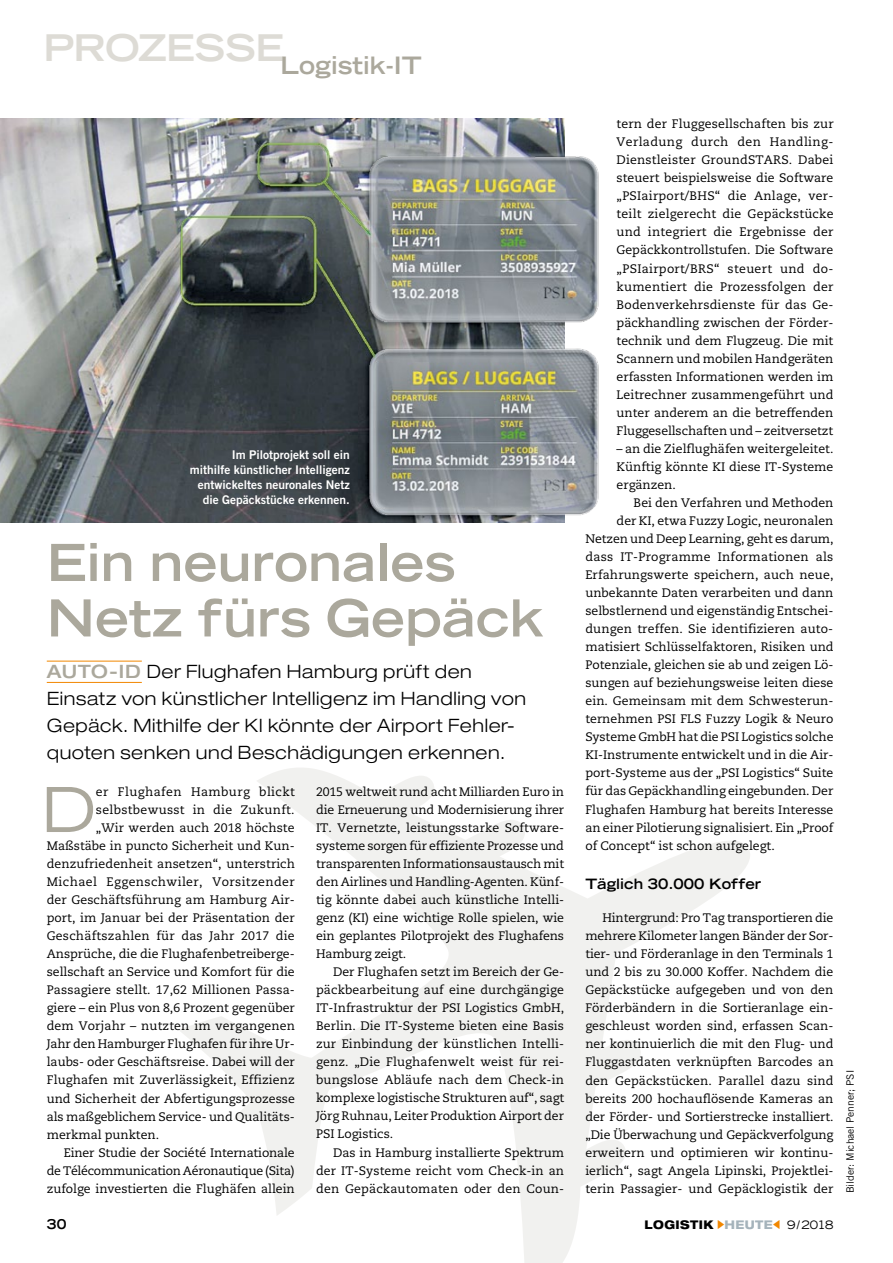
<style>
.page{position:relative;width:893px;height:1263px;background:#fff}
.page>*{position:absolute;margin:0;border:0;box-sizing:border-box;transform-origin:0 0}
.t1{font:expanded 61.95px "Trade Gothic LT Std";color:#aba89c}
.t2{font:700 expanded 51px/55.5px "Trade Gothic LT Std";color:#aba89c}
.t3{font:700 expanded 36.75px "Trade Gothic LT Std";letter-spacing:-.015em;color:#dddbd5}
.t4{font:700 expanded 24px "Trade Gothic LT Std";color:#aba89c}
.t5{font:300 expanded 18.45px/27px "Helvetica Neue LT Std";letter-spacing:.03em;color:#000}
.t6{font:700 expanded 14.25px "Trade Gothic LT Std";color:#000}
.t7{font:700 expanded 13.5px "Trade Gothic LT Std";color:#000}
.t8{font:12.3px/18px "Caecilia LT Std";color:#000;text-align:justify}
.t9{font:12.3px "Caecilia LT Std";letter-spacing:.02em;color:#000}
.t10{font:12.3px "Caecilia LT Std";letter-spacing:.035em;color:#000}
.t11{font:12.3px "Caecilia LT Std";letter-spacing:-.02em;color:#000}
.t12{font:12.3px "Caecilia LT Std";letter-spacing:.025em;color:#000}
.t13{font:12px/15px "Trade Gothic LT Std Bd 2";color:#fff;text-align:right}
.t14{font:800 expanded 12px "Helvetica Neue LT Std";letter-spacing:.035em;color:#000;scale:.9 1}
.t15{font:10.2px "Trade Gothic LT Std";color:#000}
.s1{font-weight:500;color:#aba89c}
.s2{color:#f18700}
.s3{color:#a5b3bb}
.s4{font-family:"Trade Gothic LT Std";font-weight:400;font-size:11.55px}
</style>
<div class="page">
<svg style="left:179px;top:768px;width:571px;height:495px"></svg>
<hr style="left:47px;top:682px;width:95px;height:1px;background:#f18700">
<hr style="left:47px;top:661px;width:95px;height:1px;background:#f18700">
<img style="left:0;top:119px;width:107px;height:404px">
<img style="left:107px;top:119px;width:492px;height:404px">
<h3 class="t3" style="left:43px;top:24px;width:238px">Prozesse</h3>
<h3 class="t4" style="left:281px;top:49px;width:143px">Logistik-IT</h3>
<p class="t13" style="left:190px;top:447px;width:161px">Im Pilotprojekt soll ein mithilfe künstlicher Intelligenz entwickeltes neuronales Netz die Gepäckstücke erkennen.</p>
<h2 class="t2" style="left:47px;top:534px;width:498px">Ein neuronales<br>Netz fürs Gepäck</h2>
<h3 class="t5" style="left:47px;top:658px;width:481px"><span class="s1">Auto-ID</span> Der Flughafen Hamburg prüft den Einsatz von künstlicher Intelligenz im Handling von Gepäck. Mithilfe der KI könnte der Airport Fehler&shy;quoten senken und Beschädigungen erkennen.</h3>
<h1 class="t1" style="left:41px;top:769px;width:57px">D</h1>
<p class="t10" style="left:96px;top:784px;width:200px">er Flughafen Hamburg blickt</p>
<p class="t8" style="left:316px;top:783px;width:250px;text-align:left">2015 weltweit rund acht Milliarden Euro in die Erneuerung und Modernisierung ihrer IT. Vernetzte, leistungsstarke Software&shy;systeme sorgen für effiziente Prozesse und transparenten Informationsaustausch mit den Airlines und Handling-Agenten. Künf&shy;tig könnte dabei auch künstliche Intelli&shy;genz (KI) eine wichtige Rolle spielen, wie ein geplantes Pilotprojekt des Flughafens Hamburg zeigt.</p>
<p class="t8" style="left:316px;top:963px;width:250px;text-indent:17px">Der Flughafen setzt im Bereich der Ge&shy;päckbearbeitung auf eine durchgängige IT-Infrastruktur der PSI Logistics GmbH, Berlin. Die IT-Systeme bieten eine Basis zur Einbindung der künstlichen Intelli&shy;genz. „Die Flughafenwelt weist für rei&shy;bungslose Abläufe nach dem Check-in komplexe logistische Strukturen auf“, sagt Jörg Ruhnau, Leiter Produktion Airport der PSI Logistics.</p>
<p class="t8" style="left:316px;top:1143px;width:250px;text-indent:17px">Das in Hamburg installierte Spektrum der IT-Systeme reicht vom Check-in an den Gepäckautomaten oder den Coun-</p>
<p class="t12" style="left:96px;top:802px;width:200px">selbstbewusst in die Zukunft.</p>
<p class="t8" style="left:96px;top:819px;width:200px">„Wir werden auch 2018 höchste</p>
<p class="t8" style="left:47px;top:837px;width:250px">Maßstäbe in puncto Sicherheit und Kun-</p>
<p class="t8" style="left:47px;top:855px;width:250px">denzufriedenheit ansetzen“, unterstrich</p>
<p class="t10" style="left:47px;top:875px;width:250px">Michael Eggenschwiler, Vorsitzender</p>
<p class="t8" style="left:47px;top:891px;width:249px">der Geschäftsführung am Hamburg Air-</p>
<p class="t8" style="left:47px;top:909px;width:249px">port, im Januar bei der Präsentation der</p>
<p class="t9" style="left:47px;top:929px;width:250px">Geschäftszahlen für das Jahr 2017 die</p>
<p class="t8" style="left:47px;top:945px;width:250px">Ansprüche, die die Flughafenbetreiberge-</p>
<p class="t8" style="left:47px;top:963px;width:250px">sellschaft an Service und Komfort für die</p>
<p class="t8" style="left:47px;top:981px;width:250px">Passagiere stellt. 17,62 Millionen Passa-</p>
<p class="t8" style="left:47px;top:999px;width:250px">giere – ein Plus von 8,6 Prozent gegenüber</p>
<p class="t8" style="left:47px;top:1017px;width:250px">dem Vorjahr – nutzten im vergangenen</p>
<p class="t8" style="left:47px;top:1035px;width:250px">Jahr den Hamburger Flughafen für ihre Ur-</p>
<p class="t8" style="left:47px;top:1053px;width:250px">laubs- oder Geschäftsreise. Dabei will der</p>
<p class="t8" style="left:47px;top:1071px;width:249px">Flughafen mit Zuverlässigkeit, Effizienz</p>
<p class="t8" style="left:47px;top:1089px;width:250px">und Sicherheit der Abfertigungsprozesse</p>
<p class="t8" style="left:47px;top:1107px;width:250px">als maßgeblichem Service- und Qualitäts-</p>
<p class="t8" style="left:47px;top:1125px;width:114px">merkmal punkten.</p>
<p class="t8" style="left:64px;top:1143px;width:233px">Einer Studie der Société Internationale</p>
<p class="t11" style="left:47px;top:1163px;width:249px">de Télécommunication Aéronautique (Sita)</p>
<p class="t8" style="left:47px;top:1180px;width:250px">zufolge investierten die Flughäfen allein</p>
<p class="t8" style="left:617px;top:115px;width:218px">tern der Fluggesellschaften bis zur Verladung durch den Handling-Dienstleister GroundSTARS. Dabei steuert beispielsweise die Software „PSIairport/BHS“ die Anlage, ver&shy;teilt zielgerecht die Gepäckstücke und integriert die Ergebnisse der Gepäckkontrollstufen. Die Software „PSIairport/BRS“ steuert und do&shy;kumentiert die Prozessfolgen der Bodenverkehrsdienste für das Ge&shy;päckhandling zwischen der Förder&shy;technik und dem Flugzeug. Die mit Scannern und mobilen Handgeräten erfassten Informationen werden im Leitrechner zusammengeführt und unter anderem an die betreffenden Fluggesellschaften und – zeitversetzt</p>
<p class="t8" style="left:617px;top:440px;width:218px">– an die Zielflughäfen weitergeleitet.<br>Künftig könnte KI diese IT-Systeme ergänzen.</p>
<p class="t8" style="left:634px;top:494px;width:201px">Bei den Verfahren und Methoden</p>
<p class="t8" style="left:617px;top:512px;width:218px">der KI, etwa Fuzzy Logic, neuronalen</p>
<p class="t8" style="left:585px;top:530px;width:250px">Netzen und Deep Learning, geht es darum,</p>
<p class="t9" style="left:585px;top:550px;width:250px">dass IT-Programme Informationen als</p>
<p class="t8" style="left:585px;top:566px;width:250px">Erfahrungswerte speichern, auch neue,</p>
<p class="t8" style="left:585px;top:584px;width:250px">unbekannte Daten verarbeiten und dann</p>
<p class="t8" style="left:585px;top:602px;width:250px">selbstlernend und eigenständig Entschei-</p>
<p class="t8" style="left:585px;top:620px;width:249px">dungen treffen. Sie identifizieren auto-</p>
<p class="t8" style="left:585px;top:638px;width:250px">matisiert Schlüsselfaktoren, Risiken und</p>
<p class="t8" style="left:585px;top:656px;width:250px">Potenziale, gleichen sie ab und zeigen Lö-</p>
<p class="t8" style="left:585px;top:674px;width:250px">sungen auf beziehungsweise leiten diese</p>
<p class="t8" style="left:585px;top:692px;width:250px">ein. Gemeinsam mit dem Schwesterun-</p>
<p class="t8" style="left:585px;top:710px;width:249px">ternehmen PSI FLS Fuzzy Logik &amp; Neuro</p>
<p class="t8" style="left:585px;top:728px;width:250px">Systeme GmbH hat die PSI Logistics solche</p>
<p class="t8" style="left:585px;top:746px;width:250px">KI-Instrumente entwickelt und in die Air-</p>
<p class="t8" style="left:585px;top:764px;width:250px">port-Systeme aus der „PSI Logistics“ Suite</p>
<p class="t8" style="left:585px;top:782px;width:249px">für das Gepäckhandling eingebunden. Der</p>
<p class="t8" style="left:585px;top:800px;width:250px">Flughafen Hamburg hat bereits Interesse</p>
<p class="t8" style="left:585px;top:818px;width:250px">an einer Pilotierung signalisiert. Ein „Proof</p>
<p class="t8" style="left:585px;top:836px;width:191px">of Concept“ ist schon aufgelegt.</p>
<p class="t6" style="left:585px;top:874px;width:177px">Täglich 30.000 Koffer</p>
<p class="t8" style="left:585px;top:909px;width:250px;text-indent:17px">Hintergrund: Pro Tag transportieren die mehrere Kilometer langen Bänder der Sor&shy;tier- und Förderanlage in den Terminals 1 und 2 bis zu 30.000 Koffer. Nachdem die Gepäckstücke aufgegeben und von den Förderbändern in die Sortieranlage ein&shy;geschleust worden sind, erfassen Scan&shy;ner kontinuierlich die mit den Flug- und Fluggastdaten verknüpften Barcodes an den Gepäckstücken. Parallel dazu sind bereits 200 hochauflösende Kameras an der Förder- und Sortierstrecke installiert. „Die Überwachung und Gepäckverfolgung erweitern und optimieren wir kontinu&shy;ierlich“, sagt Angela Lipinski, Projektlei&shy;terin Passagier- und Gepäcklogistik der</p>
<p class="t7" style="left:47px;top:1215px;width:21px">30</p>
<p class="t14" style="left:645px;top:1217px;width:211px">LOGISTIK <span class="s2">▶</span><span class="s3">HEUTE</span><span class="s2">◀</span> <span class="s4">9/2018</span></p>
<p class="t15" style="left:844px;top:1193px;width:125px;rotate:-90deg">Bilder: Michael Penner; PSI</p>
</div>
